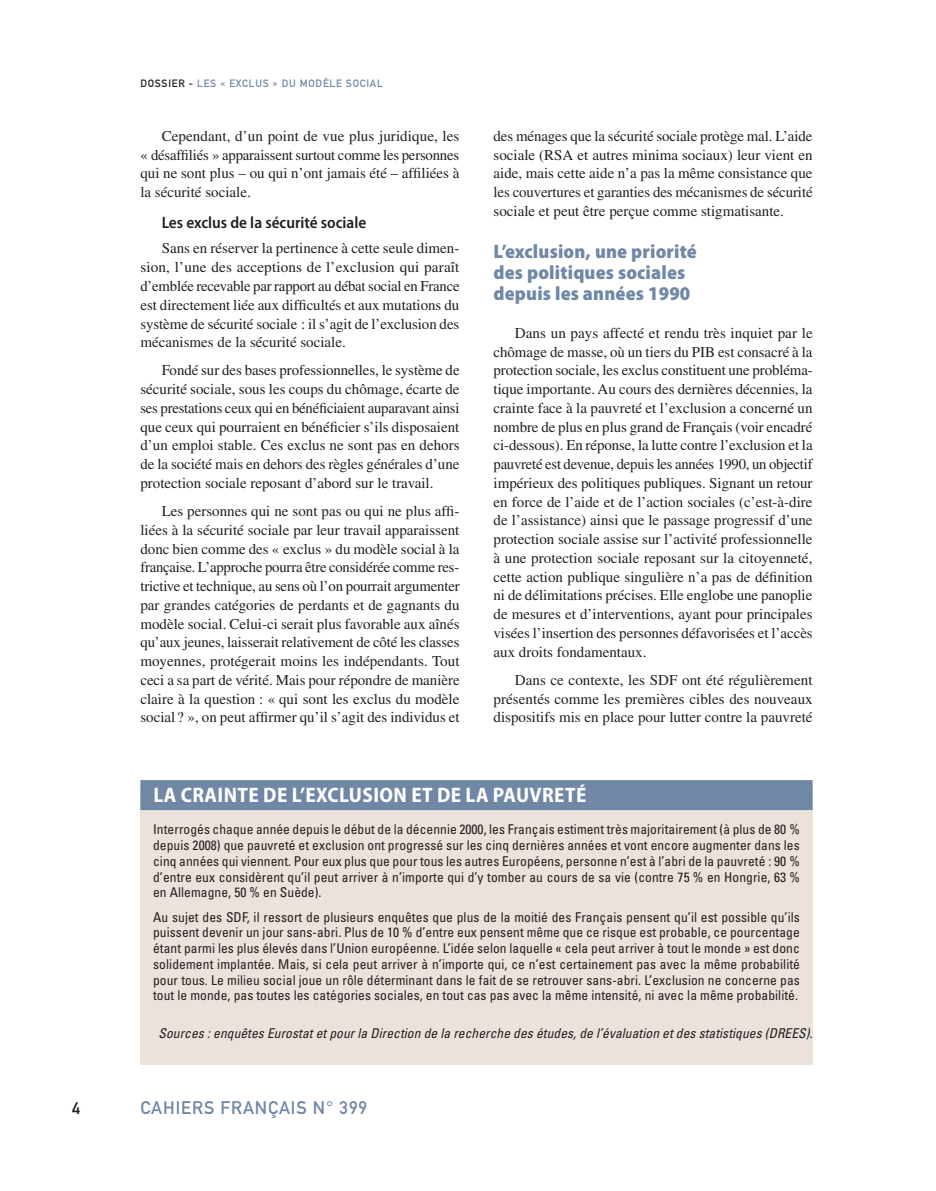
<style>
.page{position:relative;width:936px;height:1191px;background:#fff}
.page>*{position:absolute;margin:0;border:0;box-sizing:border-box;transform-origin:0 0}
.t1{font:700 semi-condensed 21px "Myriad Pro";letter-spacing:.02em;color:#fff}
.t2{font:900 semi-condensed 19.5px/21px "Myriad Pro";letter-spacing:.01em;color:#7088a6}
.t3{font:18px "DIN Mittelschrift Std";letter-spacing:.05em;color:#7088a6}
.t4{font:600 semi-condensed 16.5px "Myriad Pro";color:#231f20}
.t5{font:16.5px "DIN Mittelschrift Std";color:#231f20}
.t6{font:15px/18.8px "Times LT Std";color:#231f20;text-align:justify}
.t7{font:condensed 13.5px/15.8px "Univers LT Std";letter-spacing:.005em;color:#231f20;text-align:justify}
.t8{font:italic condensed 13.5px "Univers LT Std";letter-spacing:.005em;color:#231f20}
.t9{font:10.5px "DIN Mittelschrift Std";letter-spacing:.07em;color:#7088a6}
.s1{color:#231f20}
</style>
<div class="page">
<div style="left:140px;top:786px;width:672px;height:278px;background:#ece2dc"></div>
<div style="left:140px;top:780px;width:672px;height:30px;background:#7088a6"></div>
<p class="t9" style="left:140px;top:77px;width:244px"><span class="s1">DOSSIER -</span> LES « EXCLUS » DU MODÈLE SOCIAL</p>
<p class="t6" style="left:140px;top:126px;width:320px;text-indent:21px">Cependant, d’un point de vue plus juridique, les « désaffiliés » apparaissent surtout comme les personnes qui ne sont plus – ou qui n’ont jamais été – affiliées à la sécurité sociale.</p>
<p class="t4" style="left:162px;top:213px;width:206px">Les exclus de la sécurité sociale</p>
<p class="t6" style="left:140px;top:239px;width:321px;text-indent:21px">Sans en réserver la pertinence à cette seule dimen&shy;sion, l’une des acceptions de l’exclusion qui paraît d’emblée recevable par rapport au débat social en France est directement liée aux difficultés et aux mutations du système de sécurité sociale : il s’agit de l’exclusion des mécanismes de la sécurité sociale.</p>
<p class="t6" style="left:140px;top:361px;width:321px;text-indent:21px">Fondé sur des bases professionnelles, le système de sécurité sociale, sous les coups du chômage, écarte de ses prestations ceux qui en bénéficiaient auparavant ainsi que ceux qui pourraient en bénéficier s’ils disposaient d’un emploi stable. Ces exclus ne sont pas en dehors de la société mais en dehors des règles générales d’une protection sociale reposant d’abord sur le travail.</p>
<p class="t6" style="left:140px;top:501px;width:321px;text-indent:21px">Les personnes qui ne sont pas ou qui ne plus affi&shy;liées à la sécurité sociale par leur travail apparaissent donc bien comme des « exclus » du modèle social à la française. L’approche pourra être considérée comme res&shy;trictive et technique, au sens où l’on pourrait argumenter par grandes catégories de perdants et de gagnants du modèle social. Celui-ci serait plus favorable aux aînés qu’aux jeunes, laisserait relativement de côté les classes moyennes, protégerait moins les indépendants. Tout ceci a sa part de vérité. Mais pour répondre de manière claire à la question : « qui sont les exclus du modèle social ? », on peut affirmer qu’il s’agit des individus et</p>
<p class="t6" style="left:493px;top:126px;width:320px">des ménages que la sécurité sociale protège mal. L’aide sociale (RSA et autres minima sociaux) leur vient en aide, mais cette aide n’a pas la même consistance que les couvertures et garanties des mécanismes de sécurité sociale et peut être perçue comme stigmatisante.</p>
<h2 class="t2" style="left:493px;top:241px;width:205px">L’exclusion, une priorité des politiques sociales depuis les années 1990</h2>
<p class="t6" style="left:493px;top:323px;width:321px;text-indent:21px">Dans un pays affecté et rendu très inquiet par le chômage de masse, où un tiers du PIB est consacré à la protection sociale, les exclus constituent une probléma&shy;tique importante. Au cours des dernières décennies, la crainte face à la pauvreté et l’exclusion a concerné un nombre de plus en plus grand de Français (voir encadré ci-dessous). En réponse, la lutte contre l’exclusion et la pauvreté est devenue, depuis les années 1990, un objectif impérieux des politiques publiques. Signant un retour en force de l’aide et de l’action sociales (c’est-à-dire de l’assistance) ainsi que le passage progressif d’une protection sociale assise sur l’activité professionnelle à une protection sociale reposant sur la citoyenneté, cette action publique singulière n’a pas de définition ni de délimitations précises. Elle englobe une panoplie de mesures et d’interventions, ayant pour principales visées l’insertion des personnes défavorisées et l’accès aux droits fondamentaux.</p>
<p class="t6" style="left:493px;top:670px;width:321px;text-indent:21px">Dans ce contexte, les SDF ont été régulièrement présentés comme les premières cibles des nouveaux dispositifs mis en place pour lutter contre la pauvreté</p>
<h1 class="t1" style="left:153px;top:783px;width:434px">LA CRAINTE DE L’EXCLUSION ET DE LA PAUVRETÉ</h1>
<p class="t7" style="left:153px;top:821px;width:648px">Interrogés chaque année depuis le début de la décennie 2000, les Français estiment très majoritairement (à plus de 80 % depuis 2008) que pauvreté et exclusion ont progressé sur les cinq dernières années et vont encore augmenter dans les cinq années qui viennent. Pour eux plus que pour tous les autres Européens, personne n’est à l’abri de la pauvreté : 90 % d’entre eux considèrent qu’il peut arriver à n’importe qui d’y tomber au cours de sa vie (contre 75 % en Hongrie, 63 % en Allemagne, 50 % en Suède).</p>
<p class="t7" style="left:153px;top:908px;width:648px">Au sujet des SDF, il ressort de plusieurs enquêtes que plus de la moitié des Français pensent qu’il est possible qu’ils puissent devenir un jour sans-abri. Plus de 10 % d’entre eux pensent même que ce risque est probable, ce pourcentage étant parmi les plus élevés dans l’Union européenne. L’idée selon laquelle « cela peut arriver à tout le monde » est donc solidement implantée. Mais, si cela peut arriver à n’importe qui, ce n’est certainement pas avec la même probabilité pour tous. Le milieu social joue un rôle déterminant dans le fait de se retrouver sans-abri. L’exclusion ne concerne pas tout le monde, pas toutes les catégories sociales, en tout cas pas avec la même intensité, ni avec la même probabilité.</p>
<p class="t8" style="left:158px;top:1024px;width:655px">Sources : enquêtes Eurostat et pour la Direction de la recherche des études, de l’évaluation et des statistiques (DREES).</p>
<p class="t5" style="left:72px;top:1098px;width:9px">4</p>
<p class="t3" style="left:140px;top:1097px;width:228px">CAHIERS FRANÇAIS N° 399</p>
</div>
